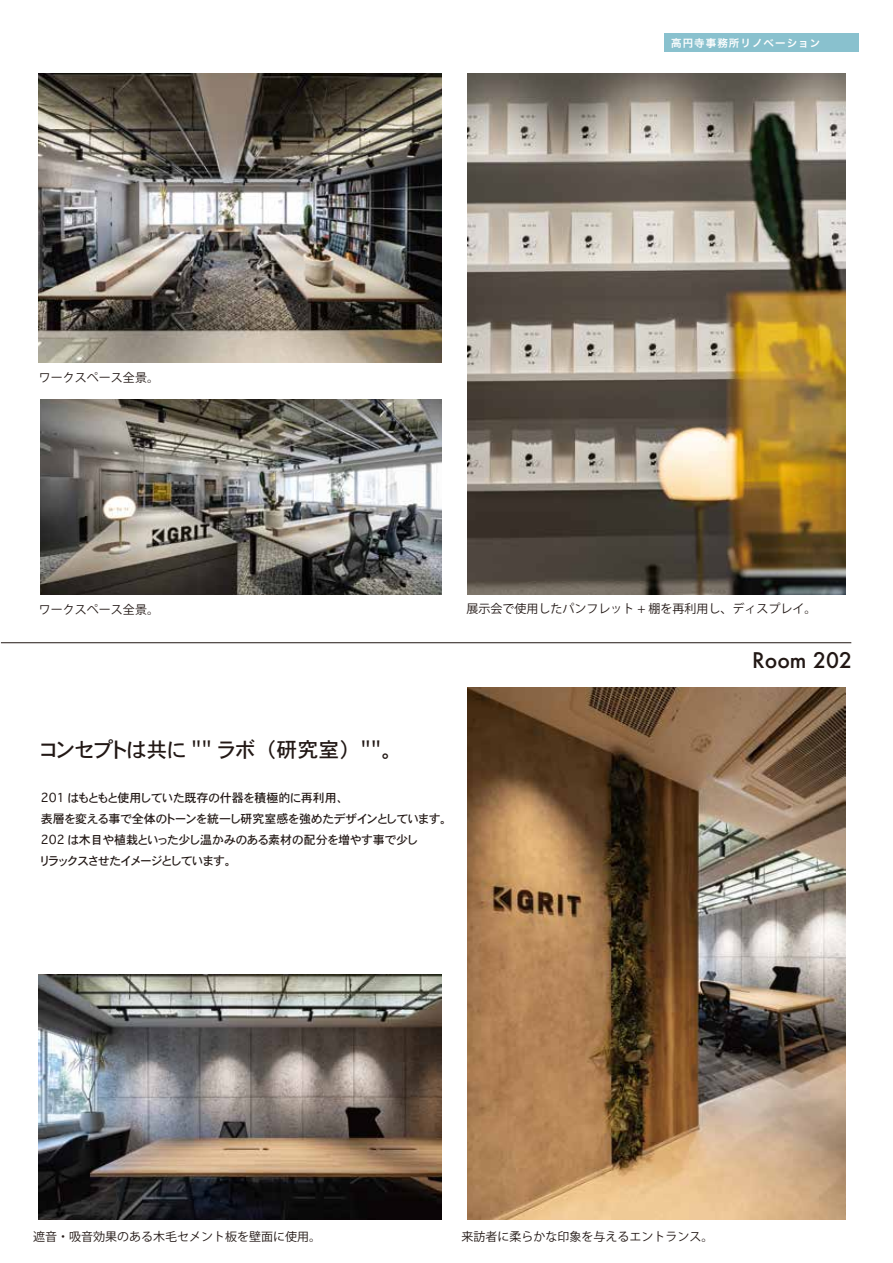
<style>
.page{position:relative;width:893px;height:1263px;background:#fff}
.page>*{position:absolute;margin:0;border:0;box-sizing:border-box;transform-origin:0 0}
.t1{font:21px "Osaka";color:#221815}
.t2{font:500 21px "Futura";color:#221815}
.t3{font:12px/21px "Osaka";color:#221815}
.t4{font:12px "Koz Go Pr 6 N";color:#221815}
.t5{font:10.5px "Hiragino Sans W6";letter-spacing:.1em;color:#fff}
</style>
<div class="page">
<div style="left:664px;top:33px;width:194px;height:19px;background:#89c1ce"></div>
<hr style="left:1px;top:642px;width:850px;height:1px;background:#221815">
<img style="left:39px;top:974px;width:402px;height:246px">
<img style="left:467px;top:687px;width:378px;height:533px">
<img style="left:41px;top:399px;width:400px;height:196px">
<img style="left:467px;top:73px;width:378px;height:522px">
<img style="left:39px;top:73px;width:402px;height:290px">
<p class="t4" style="left:39px;top:371px;width:121px">ワークスペース全景。</p>
<p class="t5" style="left:671px;top:34px;width:151px">高円寺事務所リノベーション</p>
<p class="t4" style="left:39px;top:603px;width:121px">ワークスペース全景。</p>
<p class="t4" style="left:466px;top:602px;width:352px">展示会で使用したパンフレット + 棚を再利用し、ディスプレイ。</p>
<h1 class="t1" style="left:41px;top:736px;width:356px">コンセプトは共に "" ラボ（研究室） ""。</h1>
<p class="t3" style="left:41px;top:787px;width:409px">201 はもともと使用していた既存の什器を積極的に再利用、<br>表層を変える事で全体のトーンを統一し研究室感を強めたデザインとしています。202 は木目や植栽といった少し温かみのある素材の配分を増やす事で少し<br>リラックスさせたイメージとしています。</p>
<h1 class="t2" style="left:752px;top:646px;width:101px">Room 202</h1>
<p class="t4" style="left:33px;top:1229px;width:290px">遮音・吸音効果のある木毛セメント板を壁面に使用。</p>
<p class="t4" style="left:462px;top:1229px;width:253px">来訪者に柔らかな印象を与えるエントランス。</p>
</div>
